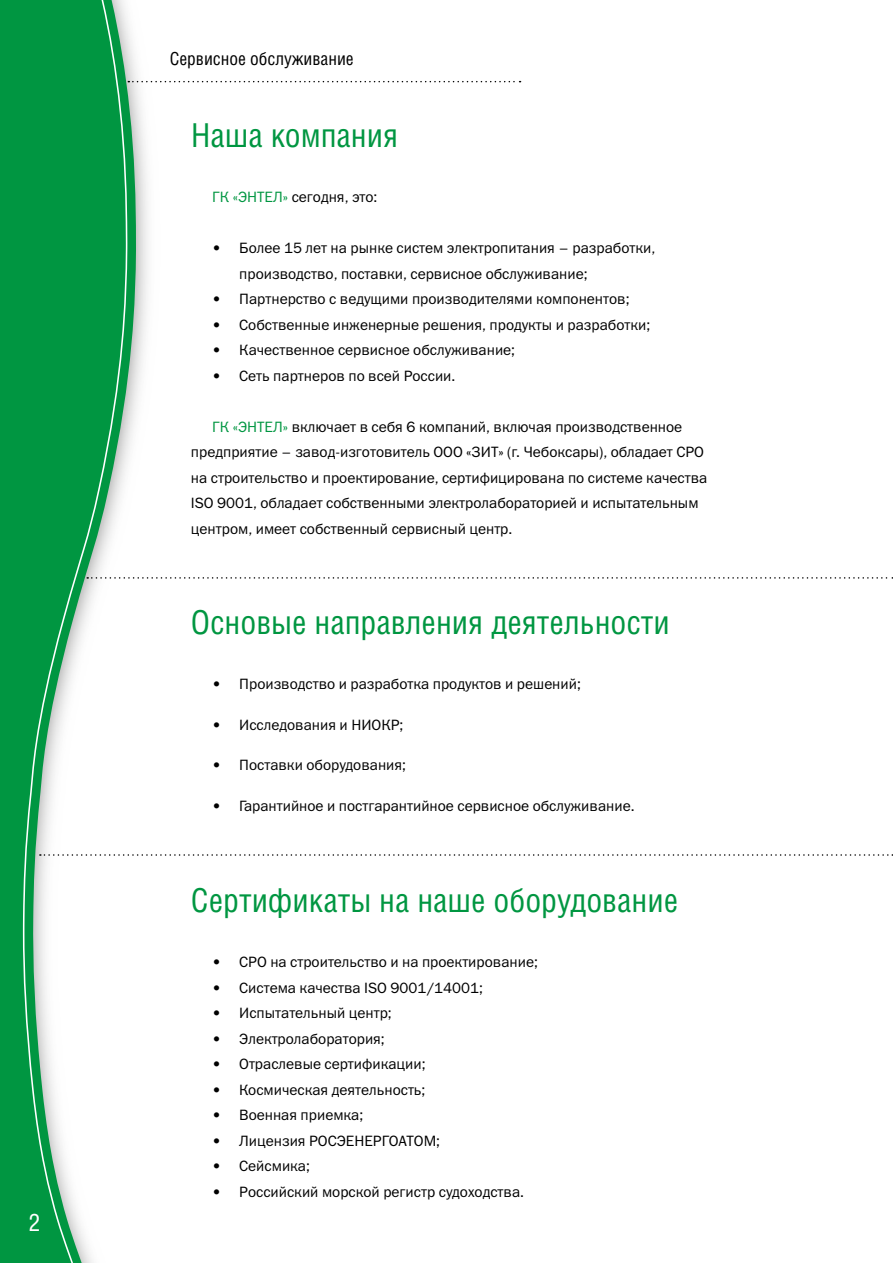
<style>
.page{position:relative;width:893px;height:1263px;background:#fff}
.page>*{position:absolute;margin:0;border:0;box-sizing:border-box;transform-origin:0 0}
.t1{font:33px "Helios Cond C";color:#009641}
.t2{font:24px "Helios Cond C";color:#fff}
.t3{font:18px "Helios Cond C";color:#000}
.t4{font:15px/25.5px "Franklin Gothic Book C";color:#000}
.s1{color:#009641}
</style>
<div class="page">
<svg style="left:0;top:0;width:136px;height:1263px;fill:#009641"></svg>
<svg style="left:23px;top:0;width:104px;height:1263px;fill:#009641"></svg>
<svg style="left:128px;top:81px;width:393px;height:1px"></svg>
<svg style="left:87px;top:577px;width:806px;height:2px"></svg>
<svg style="left:40px;top:854px;width:853px;height:2px"></svg>
<h2 class="t2" style="left:29px;top:1208px;width:13px">2</h2>
<p class="t3" style="left:170px;top:48px;width:186px">Сервисное обслуживание</p>
<h1 class="t1" style="left:191px;top:115px;width:208px">Наша компания</h1>
<p class="t4" style="left:212px;top:184px;width:167px"><span class="s1">ГК «ЭНТЕЛ»</span> сегодня, это:</p>
<p class="t4" style="left:239px;top:235px;width:418px;text-indent:-27px">• Более 15 лет на рынке систем электропитания – разработки, производство, поставки, сервисное обслуживание;</p>
<p class="t4" style="left:212px;top:286px;width:419px">• Партнерство с ведущими производителями компонентов;</p>
<p class="t4" style="left:212px;top:312px;width:439px">• Собственные инженерные решения, продукты и разработки;</p>
<p class="t4" style="left:212px;top:337px;width:304px">• Качественное сервисное обслуживание;</p>
<p class="t4" style="left:212px;top:363px;width:245px">• Сеть партнеров по всей России.</p>
<p class="t4" style="left:191px;top:414px;width:518px;text-indent:21px"><span class="s1">ГК «ЭНТЕЛ»</span> включает в себя 6 компаний, включая производственное предприятие – завод-изготовитель ООО «ЗИТ» (г. Чебоксары), обладает СРО на строительство и проектирование, сертифицирована по системе качества ISO 9001, обладает собственными электролабораторией и испытательным центром, имеет собственный сервисный центр.</p>
<h1 class="t1" style="left:191px;top:602px;width:480px">Основые направления деятельности</h1>
<p class="t4" style="left:212px;top:671px;width:370px">• Производство и разработка продуктов и решений;</p>
<p class="t4" style="left:212px;top:711px;width:193px">• Исследования и НИОКР;</p>
<p class="t4" style="left:212px;top:752px;width:195px">• Поставки оборудования;</p>
<p class="t4" style="left:212px;top:792px;width:424px">• Гарантийное и постгарантийное сервисное обслуживание.</p>
<h1 class="t1" style="left:191px;top:880px;width:489px">Сертификаты на наше оборудование</h1>
<p class="t4" style="left:212px;top:949px;width:327px">• СРО на строительство и на проектирование;</p>
<p class="t4" style="left:212px;top:975px;width:272px">• Система качества ISO 9001/14001;</p>
<p class="t4" style="left:212px;top:1000px;width:181px">• Испытательный центр;</p>
<p class="t4" style="left:212px;top:1026px;width:174px">• Электролаборатория;</p>
<p class="t4" style="left:212px;top:1051px;width:215px">• Отраслевые сертификации;</p>
<p class="t4" style="left:212px;top:1077px;width:215px">• Космическая деятельность;</p>
<p class="t4" style="left:212px;top:1102px;width:153px">• Военная приемка;</p>
<p class="t4" style="left:212px;top:1128px;width:229px">• Лицензия РОСЭЕНЕРГОАТОМ;</p>
<p class="t4" style="left:212px;top:1153px;width:99px">• Сейсмика;</p>
<p class="t4" style="left:212px;top:1179px;width:313px">• Российский морской регистр судоходства.</p>
</div>
